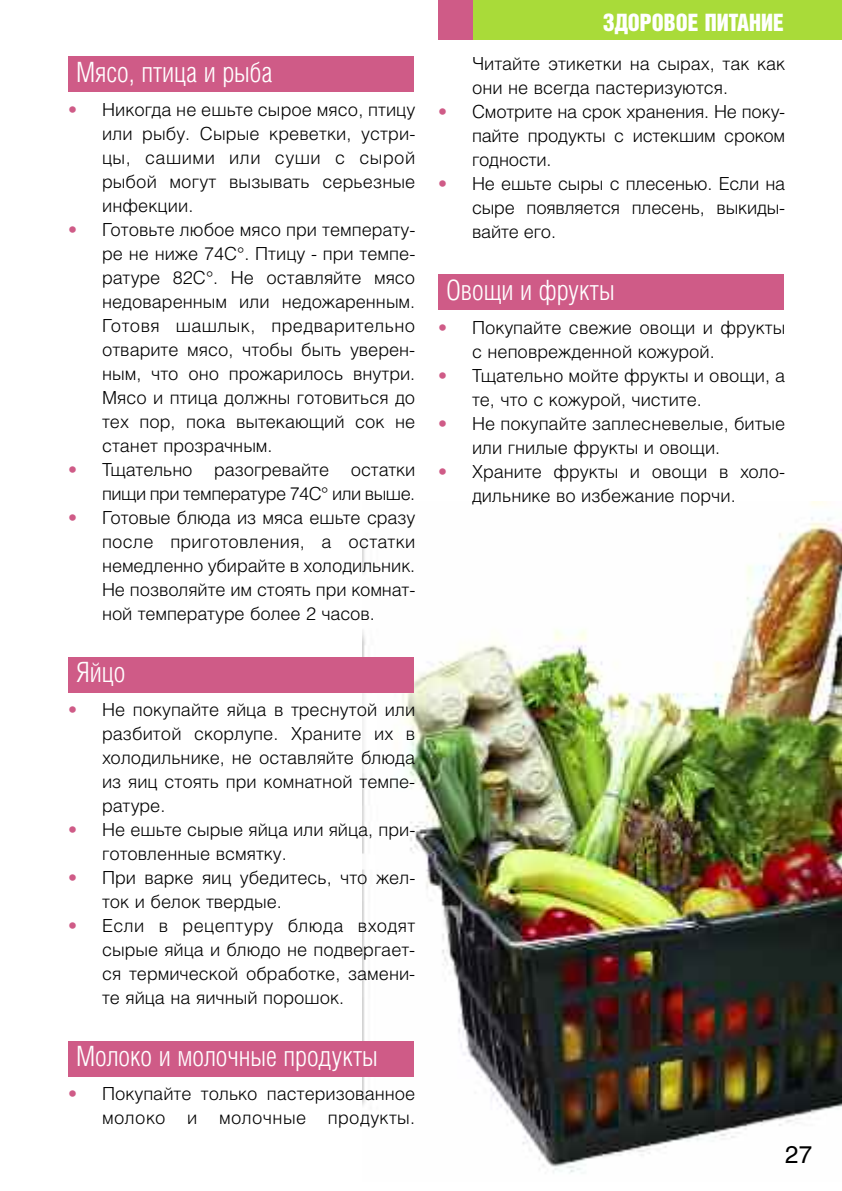
<style>
.page{position:relative;width:842px;height:1191px;background:#fff}
.page>*{position:absolute;margin:0;border:0;box-sizing:border-box;transform-origin:0 0}
.t1{font:300 28px "Helios Cond";color:#fff}
.t2{font:24px "Bastion Kontrast";color:#fff}
.t3{font:24px "Helios";color:#000}
.t4{font:300 18px/24px "Helios";color:#000;text-align:justify}
.t5{font:300 18px/24px "Helios";letter-spacing:-.02em;color:#000;text-align:right}
.s1{color:#cf5b87}
</style>
<div class="page">
<img style="left:362px;top:501px;width:480px;height:673px">
<div style="left:68px;top:57px;width:346px;height:35px;background:#cf5b87"></div>
<div style="left:438px;top:274px;width:346px;height:36px;background:#cf5b87"></div>
<div style="left:68px;top:1041px;width:346px;height:35px;background:#cf5b87"></div>
<div style="left:68px;top:657px;width:346px;height:35px;background:#cf5b87"></div>
<div style="left:438px;top:0;width:404px;height:40px;background:#a9db39"></div>
<div style="left:438px;top:0;width:35px;height:40px;background:#cf5b87"></div>
<h1 class="t1" style="left:76px;top:62px;width:198px">Мясо, птица и рыба</h1>
<p class="t4" style="left:102px;top:99px;width:315px;text-indent:-34px"><span class="s1">•</span> Никогда не ешьте сырое мясо, птицу или рыбу. Сырые креветки, устри&shy;цы, сашими или суши с сырой рыбой могут вызывать серьезные инфекции.</p>
<p class="t4" style="left:102px;top:219px;width:315px;text-indent:-34px"><span class="s1">•</span> Готовьте любое мясо при температу&shy;ре не ниже 74С°. Птицу - при темпе&shy;ратуре 82С°. Не оставляйте мясо недоваренным или недожаренным.<br>Готовя шашлык, предварительно отварите мясо, чтобы быть уверен&shy;ным, что оно прожарилось внутри.<br>Мясо и птица должны готовиться до тех пор, пока вытекающий сок не станет прозрачным.</p>
<p class="t5" style="left:68px;top:459px;width:349px"><span class="s1">•</span> Тщательно разогревайте остатки пищи при температуре 74С° или выше.</p>
<p class="t4" style="left:102px;top:507px;width:315px;text-indent:-34px"><span class="s1">•</span> Готовые блюда из мяса ешьте сразу после приготовления, а остатки немедленно убирайте в холодильник.<br>Не позволяйте им стоять при комнат&shy;ной температуре более 2 часов.</p>
<h1 class="t1" style="left:76px;top:662px;width:51px">Яйцо</h1>
<p class="t4" style="left:102px;top:699px;width:315px;text-indent:-34px"><span class="s1">•</span> Не покупайте яйца в треснутой или разбитой скорлупе. Храните их в холодильнике, не оставляйте блюда из яиц стоять при комнатной темпе&shy;ратуре.</p>
<p class="t4" style="left:102px;top:819px;width:315px;text-indent:-34px"><span class="s1">•</span> Не ешьте сырые яйца или яйца, при&shy;готовленные всмятку.</p>
<p class="t4" style="left:102px;top:867px;width:315px;text-indent:-34px"><span class="s1">•</span> При варке яиц убедитесь, что жел&shy;ток и белок твердые.</p>
<p class="t4" style="left:102px;top:915px;width:315px;text-indent:-34px"><span class="s1">•</span> Если в рецептуру блюда входят сырые яйца и блюдо не подвергает&shy;ся термической обработке, замени&shy;те яйца на яичный порошок.</p>
<h1 class="t1" style="left:76px;top:1046px;width:303px">Молоко и молочные продукты</h1>
<p class="t4" style="left:68px;top:1083px;width:349px;text-align:right"><span class="s1">•</span> Покупайте только пастеризованное молоко и молочные продукты.</p>
<h2 class="t2" style="left:603px;top:14px;width:183px">ЗДОРОВОЕ ПИТАНИЕ</h2>
<p class="t4" style="left:472px;top:53px;width:315px">Читайте этикетки на сырах, так как они не всегда пастеризуются.</p>
<p class="t4" style="left:472px;top:101px;width:315px;text-indent:-34px"><span class="s1">•</span> Смотрите на срок хранения. Не поку&shy;пайте продукты с истекшим сроком годности.</p>
<p class="t4" style="left:472px;top:173px;width:315px;text-indent:-34px"><span class="s1">•</span> Не ешьте сыры с плесенью. Если на сыре появляется плесень, выкиды&shy;вайте его.</p>
<h1 class="t1" style="left:446px;top:279px;width:170px">Овощи и фрукты</h1>
<p class="t4" style="left:472px;top:317px;width:315px;text-indent:-34px"><span class="s1">•</span> Покупайте свежие овощи и фрукты с неповрежденной кожурой.</p>
<p class="t4" style="left:472px;top:365px;width:315px;text-indent:-34px"><span class="s1">•</span> Тщательно мойте фрукты и овощи, а те, что с кожурой, чистите.</p>
<p class="t4" style="left:472px;top:413px;width:315px;text-indent:-34px"><span class="s1">•</span> Не покупайте заплесневелые, битые или гнилые фрукты и овощи.</p>
<p class="t4" style="left:472px;top:461px;width:315px;text-indent:-34px"><span class="s1">•</span> Храните фрукты и овощи в холо&shy;дильнике во избежание порчи.</p>
<h2 class="t3" style="left:785px;top:1145px;width:28px">27</h2>
</div>
